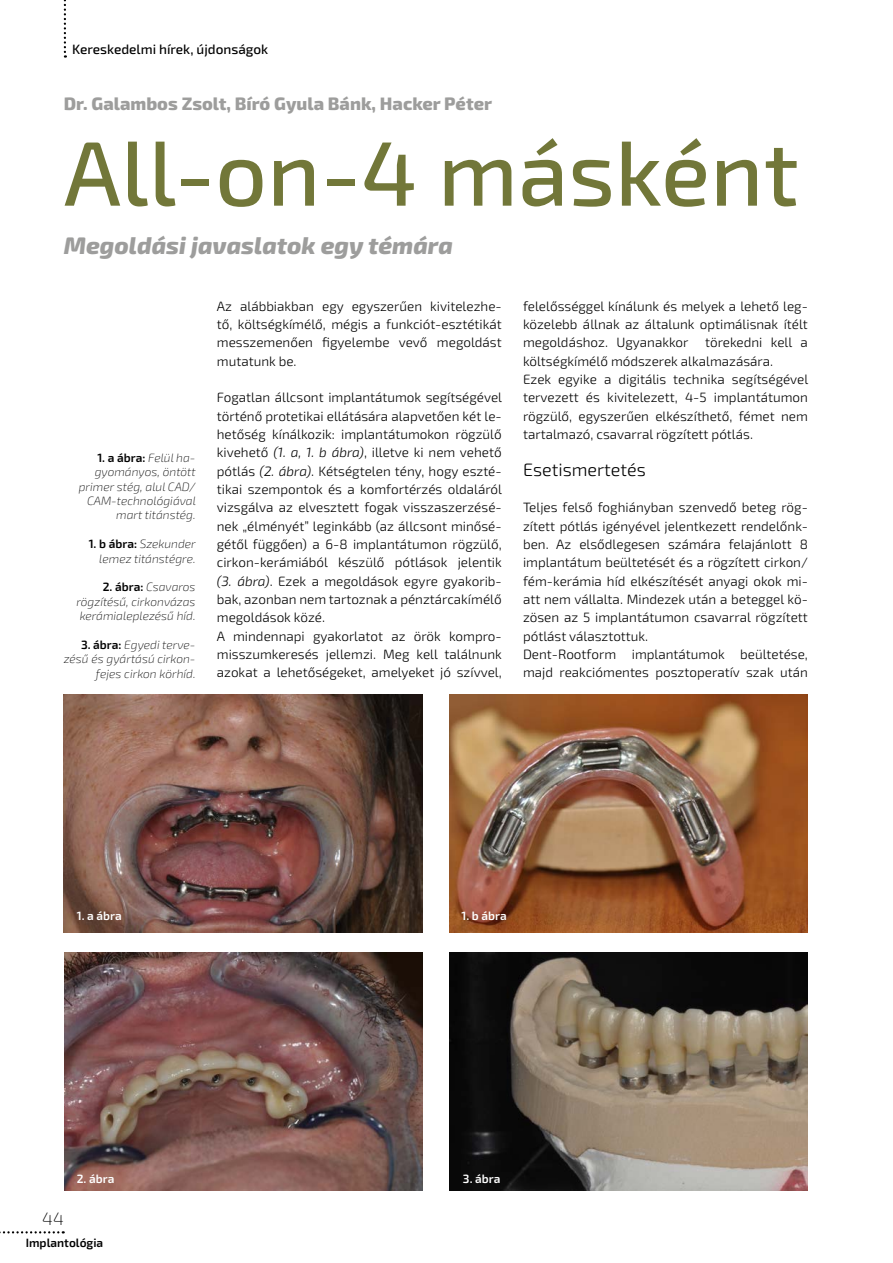
<style>
.page{position:relative;width:893px;height:1263px;background:#fff}
.page>*{position:absolute;margin:0;border:0;box-sizing:border-box;transform-origin:0 0}
.t1{font:500 91.5px "Exo 2.0";color:#727739}
.t2{font:italic 800 24px "Exo 2.0";color:#9d9d9c}
.t3{font:800 18px "Exo 2.0";color:#9d9d9c}
.t4{font:300 18px "Exo 2.0";color:#000}
.t5{font:200 18px "Exo 2.0";color:#000}
.t6{font:300 13.5px/18.3px "Exo 2.0";color:#000}
.t7{font:500 13.5px "Exo 2.0";color:#000}
.t8{font:italic 200 12px/14.4px "Exo 2.0";color:#000;text-align:right}
.t9{font:600 12px "Exo 2.0";color:#fff}
.t10{font:600 12px "Exo 2.0";color:#000}
.s1{font-weight:600;font-style:normal}
.s2{font-style:italic}
</style>
<div class="page">
<svg style="left:64px;top:0;width:2px;height:58px"></svg>
<svg style="left:0;top:1231px;width:64px;height:2px"></svg>
<img style="left:64px;top:694px;width:358px;height:238px">
<img style="left:449px;top:694px;width:359px;height:238px">
<img style="left:65px;top:953px;width:358px;height:238px">
<img style="left:450px;top:953px;width:358px;height:238px">
<p class="t7" style="left:72px;top:41px;width:197px">Kereskedelmi hírek, újdonságok</p>
<h3 class="t3" style="left:64px;top:93px;width:430px">Dr. Galambos Zsolt, Bíró Gyula Bánk, Hacker Péter</h3>
<h1 class="t1" style="left:64px;top:120px;width:737px">All-on-4 másként</h1>
<h2 class="t2" style="left:64px;top:231px;width:391px">Megoldási javaslatok egy témára</h2>
<p class="t8" style="left:79px;top:451px;width:119px"><span class="s1">1. a ábra:</span> Felül ha&shy;gyományos, öntött primer stég, alul CAD/<br>CAM-technológiával mart titánstég.</p>
<p class="t8" style="left:89px;top:537px;width:109px"><span class="s1">1. b ábra:</span> Szekunder lemez titánstégre.</p>
<p class="t8" style="left:76px;top:580px;width:121px;text-align:justify;text-indent:26px"><span class="s1">2. ábra:</span> Csavaros rögzítésű, cirkonvázas kerámialeplezésű híd.</p>
<p class="t8" style="left:64px;top:638px;width:133px"><span class="s1">3. ábra:</span> Egyedi terve&shy;zésű és gyártású cirkon&shy;fejes cirkon körhíd.</p>
<p class="t6" style="left:217px;top:297px;width:286px;text-align:justify">Az alábbiakban egy egyszerűen kivitelezhe&shy;tő, költségkímélő, mégis a funkciót-esztétikát messzemenően figyelembe vevő megoldást mutatunk be.</p>
<p class="t6" style="left:217px;top:389px;width:287px">Fogatlan állcsont implantátumok segítségével történő protetikai ellátására alapvetően két le&shy;hetőség kínálkozik: implantátumokon rögzülő kivehető <span class="s2">(1. a, 1. b ábra)</span>, illetve ki nem vehető pótlás <span class="s2">(2. ábra)</span>. Kétségtelen tény, hogy eszté&shy;tikai szempontok és a komfortérzés oldaláról vizsgálva az elvesztett fogak visszaszerzésé&shy;nek „élményét” leginkább (az állcsont minősé&shy;gétől függően) a 6-8 implantátumon rögzülő, cirkon-kerámiából készülő pótlások jelentik <span class="s2">(3. ábra)</span>. Ezek a megoldások egyre gyakorib&shy;bak, azonban nem tartoznak a pénztárcakímélő megoldások közé.<br>A mindennapi gyakorlatot az örök kompro&shy;misszumkeresés jellemzi. Meg kell találnunk azokat a lehetőségeket, amelyeket jó szívvel,</p>
<p class="t6" style="left:523px;top:297px;width:287px">felelősséggel kínálunk és melyek a lehető leg&shy;közelebb állnak az általunk optimálisnak ítélt megoldáshoz. Ugyanakkor törekedni kell a költségkímélő módszerek alkalmazására.<br>Ezek egyike a digitális technika segítségével tervezett és kivitelezett, 4-5 implantátumon rögzülő, egyszerűen elkészíthető, fémet nem tartalmazó, csavarral rögzített pótlás.</p>
<h3 class="t4" style="left:523px;top:459px;width:124px">Esetismertetés</h3>
<p class="t6" style="left:523px;top:499px;width:286px">Teljes felső foghiányban szenvedő beteg rög&shy;zített pótlás igényével jelentkezett rendelőnk&shy;ben. Az elsődlegesen számára felajánlott 8 implantátum beültetését és a rögzített cirkon/ fém-kerámia híd elkészítését anyagi okok mi&shy;att nem vállalta. Mindezek után a beteggel kö&shy;zösen az 5 implantátumon csavarral rögzített pótlást választottuk.<br>Dent-Rootform implantátumok beültetése, majd reakciómentes posztoperatív szak után</p>
<p class="t9" style="left:77px;top:908px;width:47px">1. a ábra</p>
<p class="t9" style="left:461px;top:908px;width:47px">1. b ábra</p>
<h3 class="t5" style="left:42px;top:1208px;width:23px">44</h3>
<p class="t9" style="left:77px;top:1171px;width:39px">2. ábra</p>
<p class="t10" style="left:26px;top:1236px;width:79px">Implantológia</p>
<p class="t9" style="left:463px;top:1171px;width:39px">3. ábra</p>
</div>
